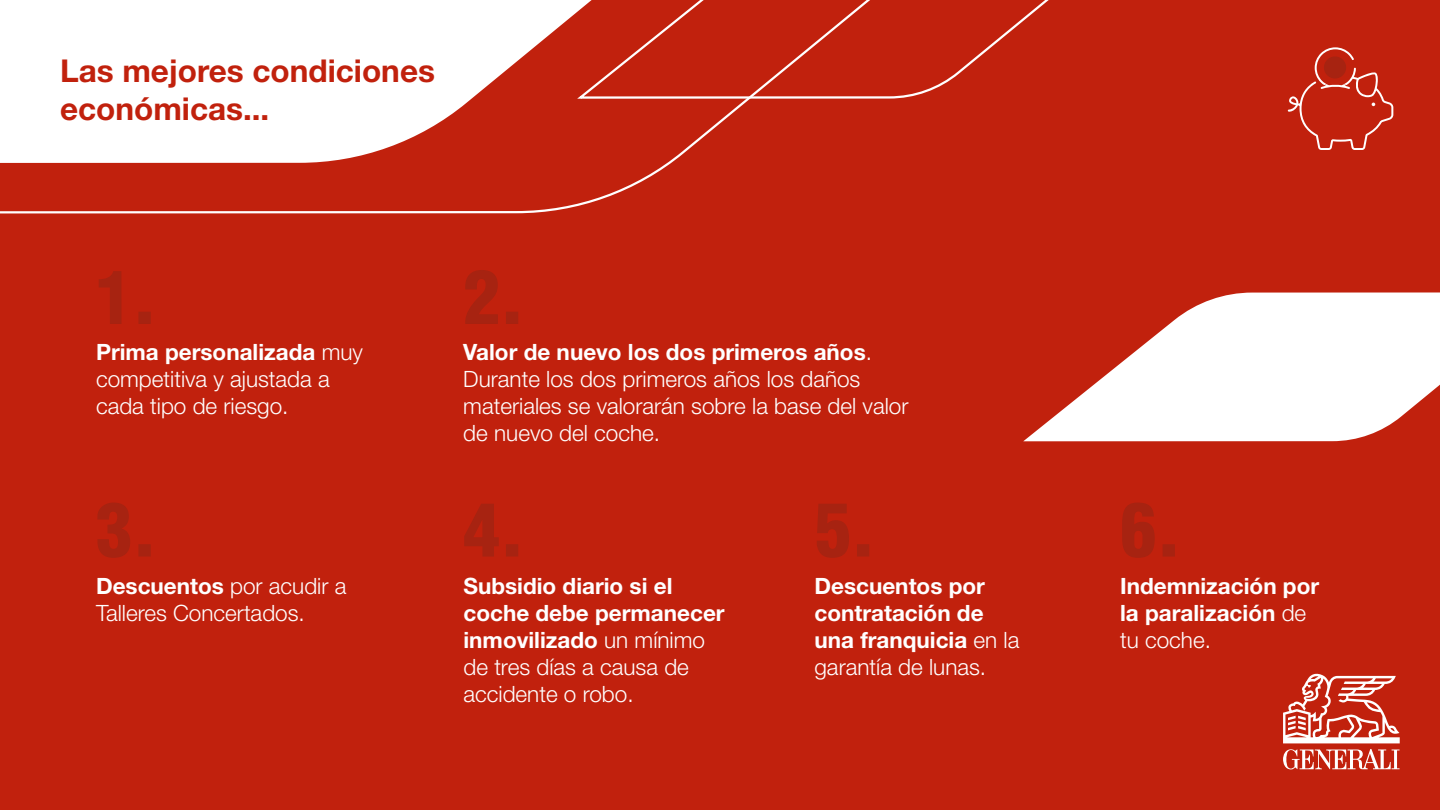
<style>
.page{position:relative;width:1440px;height:810px;background:#c1210d}
.page>*{position:absolute;margin:0;border:0;box-sizing:border-box;transform-origin:0 0}
.t1{font:900 condensed 72px "Helvetica LT Std";color:#a72311}
.t2{font:700 31.5px/37.8px "Helvetica Neue LT Std";color:#c1210d}
.t3{font:300 22.5px/27px "Helvetica Neue LT Std";color:#fff}
.t4{font:700 22.5px/27px "Helvetica Neue LT Std";color:#fff}
.s1{font-weight:700}
.s2{font-weight:300}
</style>
<div class="page">
<svg style="left:1023px;top:292px;width:417px;height:149px;fill:#fff"></svg>
<svg style="left:0;top:0;width:747px;height:214px"></svg>
<svg style="left:577px;top:0;width:472px;height:101px"></svg>
<svg style="left:1288px;top:47px;width:105px;height:103px"></svg>
<svg style="left:1283px;top:749px;width:117px;height:20px"></svg>
<svg style="left:1283px;top:673px;width:117px;height:70px"></svg>
<h2 class="t2" style="left:60px;top:52px;width:377px">Las mejores condiciones económicas...</h2>
<h1 class="t1" style="left:96px;top:252px;width:62px">1.</h1>
<p class="t3" style="left:96px;top:338px;width:268px"><span class="s1">Prima personalizada</span> muy competitiva y ajustada a cada tipo de riesgo.</p>
<h1 class="t1" style="left:464px;top:252px;width:62px">2.</h1>
<p class="t3" style="left:463px;top:338px;width:447px"><span class="s1">Valor de nuevo los dos primeros años</span>.<br>Durante los dos primeros años los daños materiales se valorarán sobre la base del valor de nuevo del coche.</p>
<h1 class="t1" style="left:96px;top:485px;width:62px">3.</h1>
<h1 class="t1" style="left:815px;top:485px;width:62px">5.</h1>
<h1 class="t1" style="left:464px;top:485px;width:62px">4.</h1>
<h1 class="t1" style="left:1120px;top:485px;width:62px">6.</h1>
<p class="t3" style="left:96px;top:572px;width:252px"><span class="s1">Descuentos</span> por acudir a<br>Talleres Concertados.</p>
<p class="t4" style="left:463px;top:572px;width:263px">Subsidio diario si el coche debe permanecer inmovilizado <span class="s2">un mínimo de tres días a causa de accidente o robo.</span></p>
<p class="t4" style="left:814px;top:572px;width:206px">Descuentos por contratación de una franquicia <span class="s2">en la garantía de lunas.</span></p>
<p class="t4" style="left:1120px;top:572px;width:201px">Indemnización por la paralización <span class="s2">de tu coche.</span></p>
</div>
